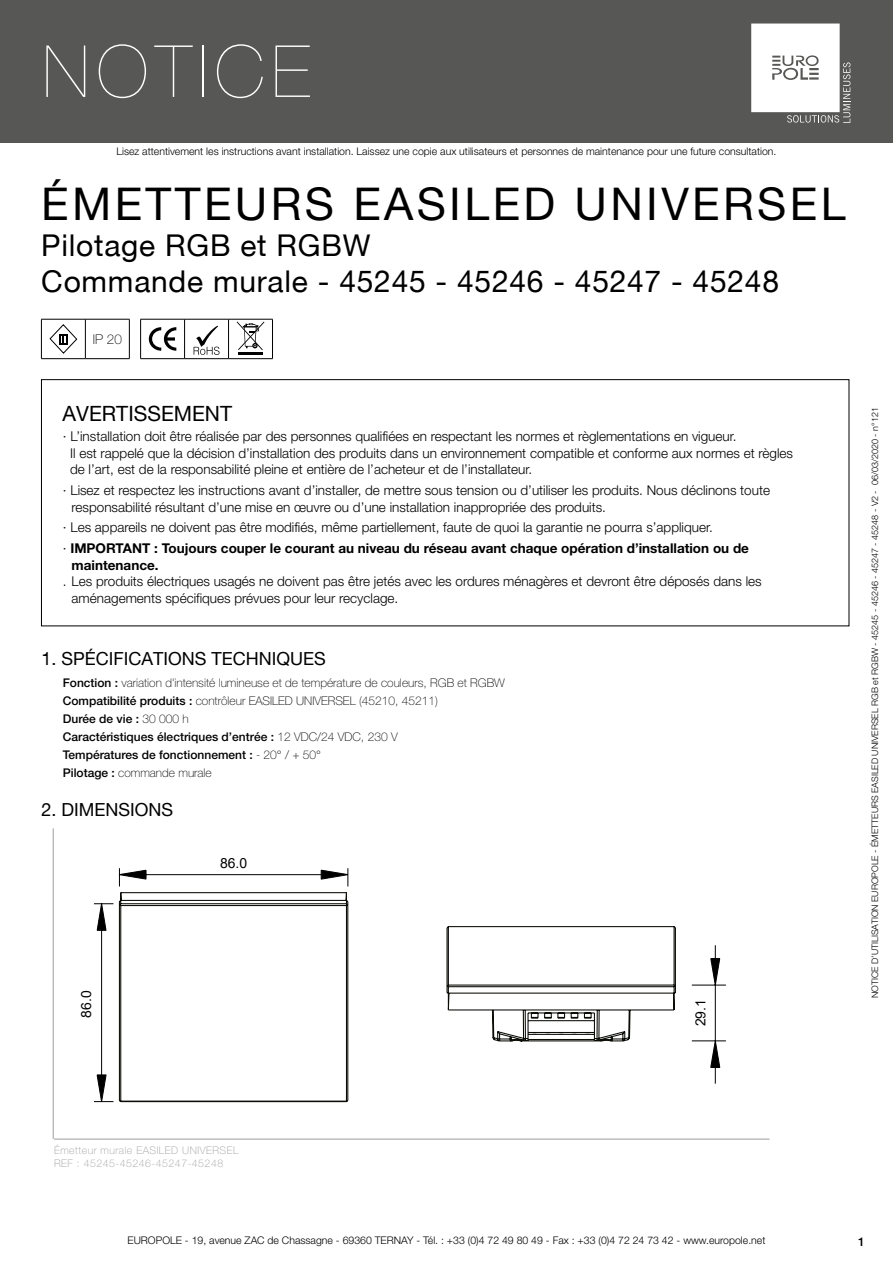
<style>
.page{position:relative;width:893px;height:1263px;background:#fff}
.page>*{position:absolute;margin:0;border:0;box-sizing:border-box;transform-origin:0 0}
.t1{font:200 72px "Helvetica Neue LT Std";letter-spacing:.1em;color:#fff}
.t2{font:45px "Helvetica Neue";letter-spacing:.075em;color:#000}
.t3{font:30px/36px "Helvetica Neue";letter-spacing:.025em;color:#000}
.t4{font:21px "Helvetica Neue";color:#000}
.t5{font:18px "Helvetica Neue";color:#000}
.t6{font:13.95px "Arial";color:#000}
.t7{font:300 13.5px/16.5px "Helvetica Neue LT Std";color:#000}
.t8{font:700 13.5px "Helvetica Neue LT Std";color:#000}
.t9{font:100 13.5px "Helvetica Neue";color:#000}
.t10{font:100 12px/18px "Helvetica Neue LT Std";color:#000}
.t11{font:500 12px/18px "Helvetica Neue";color:#000}
.t12{font:300 10.5px "Helvetica Neue LT Std";color:#000}
.t13{font:100 10.5px/12.6px "Helvetica Neue";letter-spacing:.05em;color:#9d9d9c}
.t14{font:300 9px "Helvetica Neue LT Std";color:#000}
.s1{font-weight:700}
.s2{font-family:"Helvetica Neue";font-weight:500}
.s3{font-family:"Helvetica Neue LT Std";font-weight:100}
</style>
<div class="page">
<div style="left:0;top:0;width:893px;height:142px;background:#575756"></div>
<svg style="left:751px;top:24px;width:99px;height:99px"></svg>
<svg style="left:691px;top:945px;width:35px;height:139px"></svg>
<svg style="left:94px;top:903px;width:20px;height:199px"></svg>
<svg style="left:118px;top:868px;width:231px;height:19px"></svg>
<svg style="left:118px;top:892px;width:558px;height:211px"></svg>
<hr style="left:53px;top:828px;width:1px;height:311px;background:#9d9d9c">
<hr style="left:54px;top:1139px;width:716px;height:1px;background:#9d9d9c">
<hr style="left:41px;top:319px;width:44px;height:1px;background:#000">
<hr style="left:41px;top:319px;width:1px;height:39px;background:#000">
<hr style="left:85px;top:319px;width:45px;height:1px;background:#000">
<hr style="left:85px;top:319px;width:1px;height:39px;background:#000">
<hr style="left:129px;top:319px;width:1px;height:39px;background:#000">
<hr style="left:41px;top:358px;width:44px;height:1px;background:#000">
<hr style="left:85px;top:358px;width:45px;height:1px;background:#000">
<svg style="left:49px;top:324px;width:29px;height:30px"></svg>
<hr style="left:140px;top:319px;width:45px;height:1px;background:#000">
<hr style="left:140px;top:319px;width:1px;height:39px;background:#000">
<hr style="left:185px;top:319px;width:44px;height:1px;background:#000">
<hr style="left:184px;top:319px;width:1px;height:39px;background:#000">
<hr style="left:229px;top:319px;width:44px;height:1px;background:#000">
<hr style="left:228px;top:319px;width:1px;height:39px;background:#000">
<hr style="left:272px;top:319px;width:1px;height:39px;background:#000">
<hr style="left:140px;top:358px;width:45px;height:1px;background:#000">
<hr style="left:185px;top:358px;width:44px;height:1px;background:#000">
<hr style="left:229px;top:358px;width:44px;height:1px;background:#000">
<svg style="left:149px;top:327px;width:27px;height:24px"></svg>
<svg style="left:194px;top:326px;width:26px;height:29px"></svg>
<svg style="left:237px;top:321px;width:27px;height:29px"></svg>
<hr style="left:239px;top:352px;width:24px;height:3px;background:#000">
<div style="left:41px;top:379px;width:808px;height:247px;border:1px solid #000"></div>
<h1 class="t1" style="left:43px;top:30px;width:269px">NOTICE</h1>
<p class="t12" style="left:116px;top:145px;width:662px">Lisez attentivement les instructions avant installation. Laissez une copie aux utilisateurs et personnes de maintenance pour une future consultation.</p>
<h2 class="t2" style="left:41px;top:177px;width:806px">ÉMETTEURS EASILED UNIVERSEL</h2>
<h3 class="t3" style="left:41px;top:227px;width:739px">Pilotage RGB et RGBW<br>Commande murale - 45245 - 45246 - 45247 - 45248</h3>
<p class="t9" style="left:93px;top:332px;width:31px">IP 20</p>
<h3 class="t4" style="left:63px;top:400px;width:171px">AVERTISSEMENT</h3>
<p class="t7" style="left:70px;top:428px;width:724px;text-indent:-7px">∙ L’installation doit être réalisée par des personnes qualifiées en respectant les normes et règlementations en vigueur.<br>Il est rappelé que la décision d’installation des produits dans un environnement compatible et conforme aux normes et règles de l’art, est de la responsabilité pleine et entière de l’acheteur et de l’installateur.</p>
<p class="t7" style="left:72px;top:482px;width:700px;text-indent:-9px">∙ Lisez et respectez les instructions avant d’installer, de mettre sous tension ou d’utiliser les produits. Nous déclinons toute responsabilité résultant d’une mise en œuvre ou d’une installation inappropriée des produits.</p>
<p class="t7" style="left:63px;top:517px;width:688px;line-height:20.7px">∙ Les appareils ne doivent pas être modifiés, même partiellement, faute de quoi la garantie ne pourra s’appliquer.<br>∙ <span class="s1">IMPORTANT : Toujours couper le courant au niveau du réseau avant chaque opération d’installation ou de</span></p>
<p class="t8" style="left:72px;top:556px;width:88px">maintenance.</p>
<p class="t7" style="left:72px;top:573px;width:691px;text-indent:-9px">. Les produits électriques usagés ne doivent pas être jetés avec les ordures ménagères et devront être déposés dans les aménagements spécifiques prévues pour leur recyclage.</p>
<h3 class="t5" style="left:42px;top:647px;width:286px">1. SPÉCIFICATIONS TECHNIQUES</h3>
<p class="t10" style="left:63px;top:673px;width:444px"><span class="s2">Fonction :</span> variation d'intensité lumineuse et de température de couleurs, RGB et RGBW<br><span class="s2">Compatibilité produits :</span> contrôleur EASILED UNIVERSEL (45210, 45211)</p>
<p class="t11" style="left:63px;top:709px;width:336px">Durée de vie : <span class="s3">30 000 h<br></span>Caractéristiques électriques d’entrée : <span class="s3">12 VDC/24 VDC, 230 V<br></span>Températures de fonctionnement : <span class="s3">- 20° / + 50°</span></p>
<p class="t10" style="left:63px;top:763px;width:150px"><span class="s2">Pilotage :</span> commande murale</p>
<h3 class="t5" style="left:42px;top:799px;width:133px">2. DIMENSIONS</h3>
<p class="t6" style="left:77px;top:1018px;width:29px;rotate:-90deg">86.0</p>
<p class="t6" style="left:220px;top:853px;width:29px">86.0</p>
<p class="t13" style="left:54px;top:1144px;width:186px">Émetteur murale EASILED UNIVERSEL<br>REF : 45245-45246-45247-45248</p>
<p class="t6" style="left:691px;top:1026px;width:29px;rotate:-90deg">29.1</p>
<p class="t14" style="left:869px;top:998px;width:592px;rotate:-90deg">NOTICE D’UTILISATION EUROPOLE - ÉMETTEURS EASILED UNIVERSEL RGB et RGBW - 45245 - 45246 - 45247 - 45248 - V2 - 06/03/2020 - n°121</p>
<p class="t12" style="left:128px;top:1234px;width:639px">EUROPOLE - 19, avenue ZAC de Chassagne - 69360 TERNAY - Tél. : +33 (0)4 72 49 80 49 - Fax : +33 (0)4 72 24 73 42 - www.europole.net</p>
<p class="t11" style="left:858px;top:1232px;width:8px">1</p>
</div>
